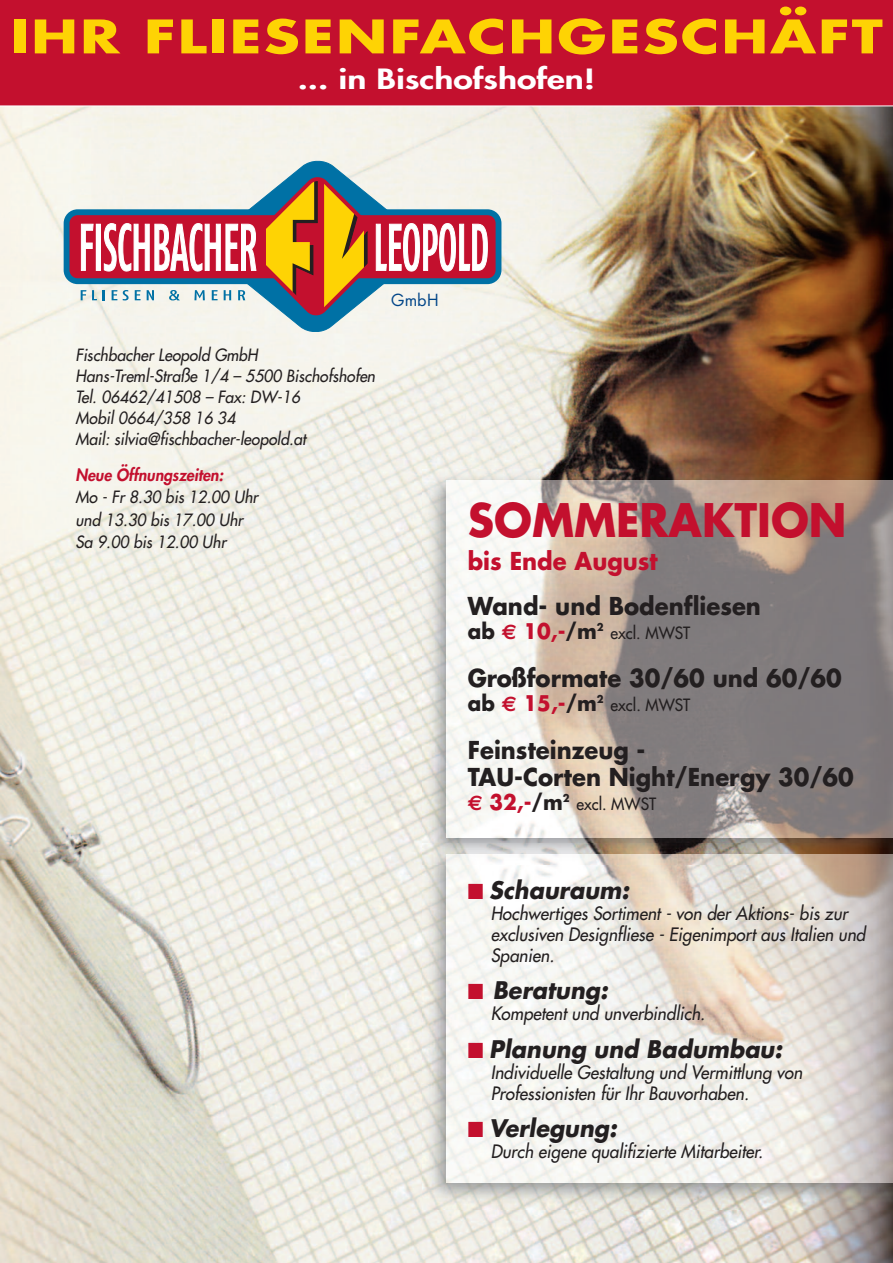
<style>
.page{position:relative;width:893px;height:1263px;background:#fff}
.page>*{position:absolute;margin:0;border:0;box-sizing:border-box;transform-origin:0 0}
.t1{font:700 45px "Futura";letter-spacing:.035em;color:#fed304;scale:1.3 1}
.t2{font:700 45px "Futura";color:#c3102e;scale:.95 1}
.t3{font:800 27.15px "Futura";color:#fff;scale:1.3 1}
.t4{font:700 24px/27px "Futura";color:#231f20;scale:.95 1}
.t5{font:700 24px "Futura";color:#c3102e;scale:.95 1}
.t6{font:italic 700 23.7px "Futura";color:#231f20;scale:.95 1}
.t7{font:700 21px "Futura";color:#231f20;scale:.95 1}
.t8{font:700 21px "Futura";color:#c3102e;scale:.95 1}
.t9{font:18.3px "Futura T";color:#014588}
.t10{font:italic 18px/21px "Futura";color:#231f20;scale:.95 1}
.t11{font:italic 16.5px/21px "Futura";color:#231f20;scale:.95 1}
.t12{font:16.5px "Futura";color:#231f20;scale:.95 1}
.t13{font:italic 800 16.5px "Futura";color:#c3102e;scale:.95 1}
.s1{font-family:"Euro Sans";color:#c3102e}
.s2{color:#c3102e}
.s3{font-family:"Euro Sans"}
.s4{color:#231f20}
</style>
<div class="page">
<img style="left:0;top:106px;width:893px;height:1157px">
<img style="left:423px;top:470px;width:470px;height:373px">
<img style="left:446px;top:480px;width:447px;height:358px">
<img style="left:423px;top:843px;width:470px;height:366px">
<img style="left:446px;top:855px;width:447px;height:327px">
<div style="left:0;top:0;width:893px;height:106px;background:#c3102e"></div>
<div style="left:67px;top:212px;width:431px;height:69px;background:#c3102e;border-radius:11px"></div>
<div style="left:64px;top:209px;width:437px;height:75px;border:6px solid #0071a5;border-radius:11px"></div>
<svg style="left:81px;top:290px;width:5px;height:10px"></svg>
<svg style="left:92px;top:290px;width:5px;height:10px"></svg>
<svg style="left:81px;top:224px;width:13px;height:47px"></svg>
<hr style="left:96px;top:224px;width:4px;height:46px;background:#fff">
<div style="left:96px;top:224px;width:5px;height:47px;border:1px solid #fff"></div>
<svg style="left:103px;top:161px;width:385px;height:171px"></svg>
<h1 class="t1" style="left:10px;top:16px;width:673px">IHR FLIESENFACHGESCHÄFT</h1>
<h2 class="t3" style="left:298px;top:66px;width:230px">... in Bischofshofen!</h2>
<p class="t11" style="left:76px;top:345px;width:317px">Fischbacher Leopold GmbH<br>Hans-Treml-Straße 1/4 – 5500 Bischofshofen<br>Tel. 06462/41508 – Fax: DW-16<br>Mobil 0664/358 16 34<br>Mail: silvia@fischbacher-leopold.at</p>
<p class="t13" style="left:76px;top:467px;width:157px">Neue Öffnungszeiten:</p>
<p class="t11" style="left:76px;top:487px;width:194px;line-height:22.5px">Mo - Fr 8.30 bis 12.00 Uhr und 13.30 bis 17.00 Uhr<br>Sa 9.00 bis 12.00 Uhr</p>
<p class="t9" style="left:391px;top:289px;width:50px">GmbH</p>
<h1 class="t2" style="left:468px;top:500px;width:400px">SOMMERAKTION</h1>
<h3 class="t5" style="left:468px;top:550px;width:201px">bis Ende August</h3>
<h3 class="t4" style="left:468px;top:595px;width:310px">Wand- und Bodenfliesen</h3>
<p class="t7" style="left:468px;top:622px;width:145px">ab <span class="s1">€</span> <span class="s2">10,-</span>/m<sup>2</sup></p>
<p class="t12" style="left:611px;top:625px;width:85px">excl. MWST</p>
<h3 class="t4" style="left:468px;top:667px;width:395px">Großformate 30/60 und 60/60</h3>
<p class="t7" style="left:468px;top:694px;width:145px">ab <span class="s1">€</span> <span class="s2">15,-</span>/m<sup>2</sup></p>
<p class="t12" style="left:611px;top:697px;width:85px">excl. MWST</p>
<h3 class="t4" style="left:468px;top:739px;width:408px">Feinsteinzeug -<br>TAU-Corten Night/Energy 30/60</h3>
<p class="t8" style="left:468px;top:793px;width:109px"><span class="s3">€</span> 32,-<span class="s4">/m</span><sup>2</sup></p>
<p class="t12" style="left:576px;top:796px;width:85px">excl. MWST</p>
<h3 class="t6" style="left:468px;top:879px;width:171px"><span class="s2">■</span> Schauraum:</h3>
<p class="t10" style="left:491px;top:904px;width:396px">Hochwertiges Sortiment - von der Aktions- bis zur exclusiven Designfliese - Eigenimport aus Italien und<br>Spanien.</p>
<h3 class="t6" style="left:468px;top:979px;width:149px"><span class="s2">■</span> Beratung:</h3>
<p class="t10" style="left:491px;top:1004px;width:227px">Kompetent und unverbindlich.</p>
<h3 class="t6" style="left:468px;top:1038px;width:332px"><span class="s2">■</span> Planung und Badumbau:</h3>
<p class="t10" style="left:491px;top:1063px;width:330px">Individuelle Gestaltung und Vermittlung von<br>Professionisten für Ihr Bauvorhaben.</p>
<h3 class="t6" style="left:468px;top:1117px;width:158px"><span class="s2">■</span> Verlegung:</h3>
<p class="t10" style="left:491px;top:1142px;width:288px">Durch eigene qualifizierte Mitarbeiter.</p>
</div>
